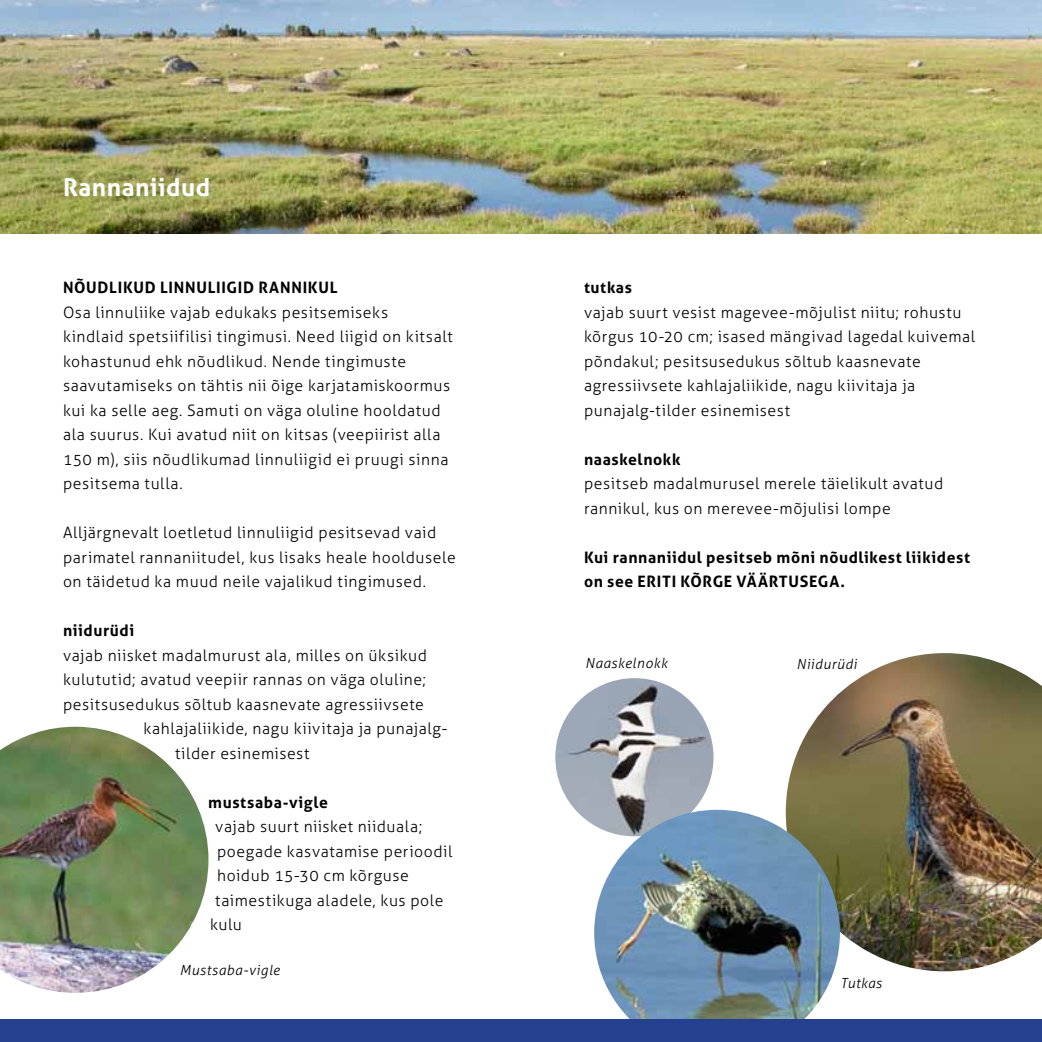
<style>
.page{position:relative;width:1042px;height:1042px;background:#fff}
.page>*{position:absolute;margin:0;border:0;box-sizing:border-box;transform-origin:0 0}
.t1{font:700 24.5px "Aller";letter-spacing:.025em;color:#fff}
.t2{font:300 15.75px/24.5px "Aller";letter-spacing:.035em;color:#000}
.t3{font:700 15.75px/24.5px "Aller";letter-spacing:.04em;color:#000}
.t4{font:italic 300 14px "Aller";letter-spacing:.04em;color:#000}
</style>
<div class="page">
<img style="left:0;top:0;width:1042px;height:233px">
<img style="left:555px;top:678px;width:158px;height:158px;border-radius:79px">
<img style="left:0;top:727px;width:208px;height:266px">
<img style="left:786px;top:653px;width:256px;height:318px">
<img style="left:594px;top:810px;width:246px;height:209px">
<div style="left:0;top:1019px;width:1042px;height:23px;background:#25408f"></div>
<h1 class="t1" style="left:63px;top:172px;width:149px">Rannaniidud</h1>
<p class="t3" style="left:63px;top:275px;width:276px">NÕUDLIKUD LINNULIIGID RANNIKUL</p>
<p class="t2" style="left:63px;top:300px;width:391px">Osa linnuliike vajab edukaks pesitsemiseks kindlaid spetsiifilisi tingimusi. Need liigid on kitsalt kohastunud ehk nõudlikud. Nende tingimuste saavutamiseks on tähtis nii õige karjatamiskoormus kui ka selle aeg. Samuti on väga oluline hooldatud ala suurus. Kui avatud niit on kitsas (veepiirist alla 150 m), siis nõudlikumad linnuliigid ei pruugi sinna pesitsema tulla.</p>
<p class="t2" style="left:63px;top:520px;width:394px">Alljärgnevalt loetletud linnuliigid pesitsevad vaid parimatel rannaniitudel, kus lisaks heale hooldusele on täidetud ka muud neile vajalikud tingimused.</p>
<p class="t3" style="left:63px;top:618px;width:73px">niidurüdi</p>
<p class="t2" style="left:63px;top:643px;width:365px">vajab niisket madalmurust ala, milles on üksikud</p>
<p class="t2" style="left:63px;top:667px;width:365px">kulututid; avatud veepiir rannas on väga oluline;</p>
<p class="t2" style="left:63px;top:692px;width:362px">pesitsusedukus sõltub kaasnevate agressiivsete</p>
<p class="t2" style="left:143px;top:716px;width:304px">kahlajaliikide, nagu kiivitaja ja punajalg-</p>
<p class="t2" style="left:175px;top:741px;width:136px">tilder esinemisest</p>
<p class="t3" style="left:208px;top:790px;width:121px">mustsaba-vigle</p>
<p class="t2" style="left:215px;top:814px;width:208px">vajab suurt niisket niiduala;</p>
<p class="t2" style="left:217px;top:839px;width:237px">poegade kasvatamise perioodil</p>
<p class="t2" style="left:217px;top:863px;width:193px">hoidub 15-30 cm kõrguse</p>
<p class="t2" style="left:215px;top:888px;width:230px">taimestikuga aladele, kus pole</p>
<p class="t2" style="left:210px;top:912px;width:33px">kulu</p>
<p class="t4" style="left:180px;top:962px;width:101px">Mustsaba-vigle</p>
<p class="t3" style="left:584px;top:275px;width:49px">tutkas</p>
<p class="t2" style="left:584px;top:300px;width:393px">vajab suurt vesist magevee-mõjulist niitu; rohustu kõrgus 10-20 cm; isased mängivad lagedal kuivemal põndakul; pesitsusedukus sõltub kaasnevate agressiivsete kahlajaliikide, nagu kiivitaja ja punajalg-tilder esinemisest</p>
<p class="t3" style="left:584px;top:447px;width:98px">naaskelnokk</p>
<p class="t2" style="left:584px;top:471px;width:361px">pesitseb madalmurusel merele täielikult avatud rannikul, kus on merevee-mõjulisi lompe</p>
<p class="t3" style="left:584px;top:545px;width:387px">Kui rannaniidul pesitseb mõni nõudlikest liikidest on see ERITI KÕRGE VÄÄRTUSEGA.</p>
<p class="t4" style="left:585px;top:655px;width:84px">Naaskelnokk</p>
<p class="t4" style="left:796px;top:655px;width:62px">Niidurüdi</p>
<p class="t4" style="left:840px;top:974px;width:43px">Tutkas</p>
</div>
